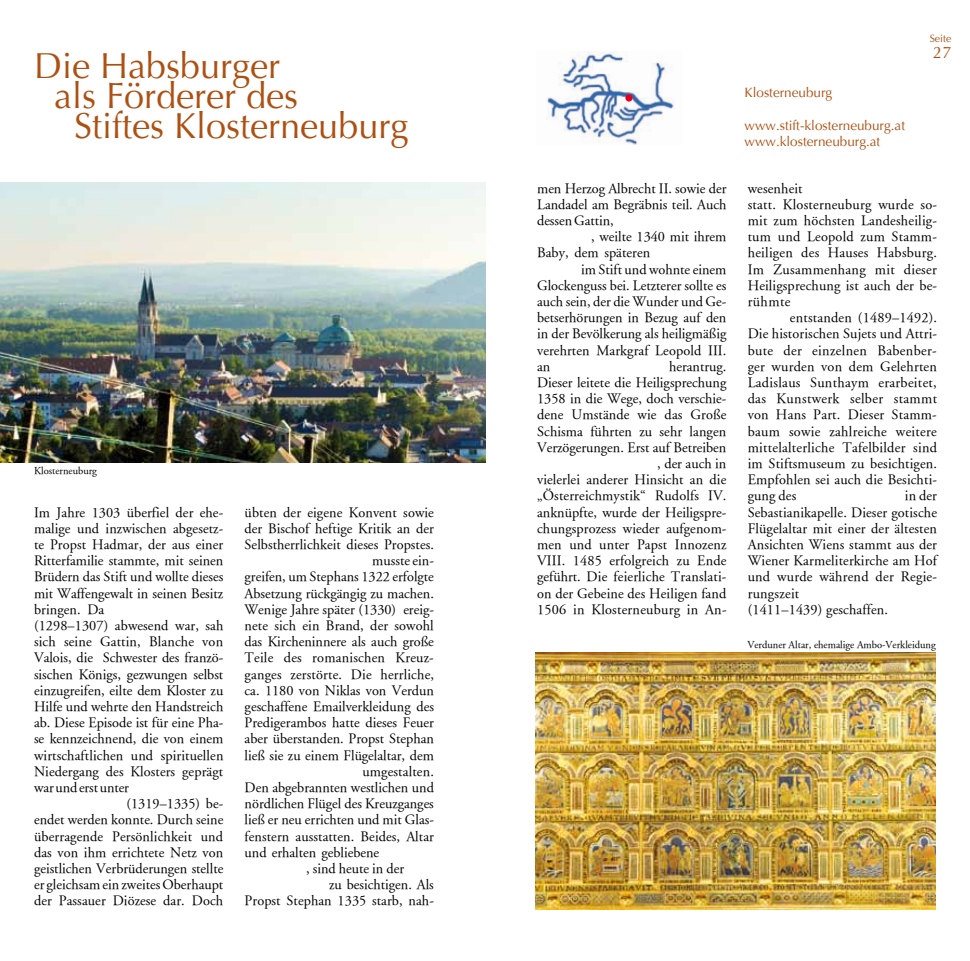
<style>
.page{position:relative;width:970px;height:961px;background:#fff}
.page>*{position:absolute;margin:0;border:0;box-sizing:border-box;transform-origin:0 0}
.t1{font:36px "Optima";color:#ae5012}
.t2{font:16.5px "Optima";color:#ae5012}
.t3{font:14.25px/16.2px "Adobe Garamond";letter-spacing:.005em;color:#000;text-align:justify}
.t4{font:13.5px/16.2px "Optima";color:#ae5012}
.t5{font:10.5px "Adobe Garamond";color:#000}
.t6{font:10.5px "Optima";color:#ae5012}
</style>
<div class="page">
<img style="left:546px;top:51px;width:129px;height:94px">
<img style="left:0;top:183px;width:485px;height:279px">
<img style="left:536px;top:652px;width:399px;height:257px">
<div style="left:625px;top:94px;width:7px;height:8px;background:#e2001a;border-radius:50%"></div>
<h1 class="t1" style="left:34px;top:43px;width:248px">Die Habsburger</h1>
<h1 class="t1" style="left:54px;top:73px;width:246px">als Förderer des</h1>
<h1 class="t1" style="left:74px;top:103px;width:336px">Stiftes Klosterneuburg</h1>
<p class="t5" style="left:34px;top:465px;width:64px">Klosterneuburg</p>
<p class="t3" style="left:34px;top:504px;width:191px">Im Jahre 1303 überfiel der ehe-</p>
<p class="t3" style="left:34px;top:520px;width:191px">malige und inzwischen abgesetz-</p>
<p class="t3" style="left:34px;top:537px;width:191px">te Propst Hadmar, der aus einer</p>
<p class="t3" style="left:34px;top:553px;width:191px">Ritterfamilie stammte, mit seinen</p>
<p class="t3" style="left:34px;top:569px;width:191px">Brüdern das Stift und wollte dieses</p>
<p class="t3" style="left:34px;top:585px;width:191px">mit Waffengewalt in seinen Besitz</p>
<p class="t3" style="left:34px;top:601px;width:72px">bringen. Da</p>
<p class="t3" style="left:34px;top:618px;width:191px">(1298–1307) abwesend war, sah</p>
<p class="t3" style="left:34px;top:634px;width:191px">sich seine Gattin, Blanche von</p>
<p class="t3" style="left:34px;top:650px;width:191px">Valois, die Schwester des franzö-</p>
<p class="t3" style="left:34px;top:666px;width:191px">sischen Königs, gezwungen selbst</p>
<p class="t3" style="left:34px;top:682px;width:191px">einzugreifen, eilte dem Kloster zu</p>
<p class="t3" style="left:34px;top:699px;width:191px">Hilfe und wehrte den Handstreich</p>
<p class="t3" style="left:34px;top:715px;width:191px">ab. Diese Episode ist für eine Pha-</p>
<p class="t3" style="left:34px;top:731px;width:191px">se kennzeichnend, die von einem</p>
<p class="t3" style="left:34px;top:747px;width:191px">wirtschaftlichen und spirituellen</p>
<p class="t3" style="left:34px;top:764px;width:191px">Niedergang des Klosters geprägt</p>
<p class="t3" style="left:34px;top:780px;width:96px">war und erst unter</p>
<p class="t3" style="left:126px;top:796px;width:98px">(1319–1335) be-</p>
<p class="t3" style="left:34px;top:812px;width:191px">endet werden konnte. Durch seine</p>
<p class="t3" style="left:34px;top:828px;width:191px">überragende Persönlichkeit und</p>
<p class="t3" style="left:34px;top:844px;width:191px">das von ihm errichtete Netz von</p>
<p class="t3" style="left:34px;top:861px;width:191px">geistlichen Verbrüderungen stellte</p>
<p class="t3" style="left:34px;top:877px;width:191px">er gleichsam ein zweites Oberhaupt</p>
<p class="t3" style="left:34px;top:893px;width:191px">der Passauer Diözese dar. Doch</p>
<p class="t3" style="left:244px;top:504px;width:191px">übten der eigene Konvent sowie</p>
<p class="t3" style="left:244px;top:521px;width:191px">der Bischof heftige Kritik an der</p>
<p class="t3" style="left:244px;top:537px;width:191px">Selbstherrlichkeit dieses Propstes.</p>
<p class="t3" style="left:372px;top:553px;width:63px">musste ein-</p>
<p class="t3" style="left:244px;top:569px;width:191px">greifen, um Stephans 1322 erfolgte</p>
<p class="t3" style="left:244px;top:585px;width:191px">Absetzung rückgängig zu machen.</p>
<p class="t3" style="left:244px;top:601px;width:191px">Wenige Jahre später (1330) ereig-</p>
<p class="t3" style="left:244px;top:618px;width:191px">nete sich ein Brand, der sowohl</p>
<p class="t3" style="left:244px;top:634px;width:191px">das Kircheninnere als auch große</p>
<p class="t3" style="left:244px;top:650px;width:191px">Teile des romanischen Kreuz-</p>
<p class="t3" style="left:244px;top:666px;width:191px">ganges zerstörte. Die herrliche,</p>
<p class="t3" style="left:244px;top:683px;width:191px">ca. 1180 von Niklas von Verdun</p>
<p class="t3" style="left:244px;top:699px;width:191px">geschaffene Emailverkleidung des</p>
<p class="t3" style="left:244px;top:715px;width:191px">Predigerambos hatte dieses Feuer</p>
<p class="t3" style="left:244px;top:731px;width:191px">aber überstanden. Propst Stephan</p>
<p class="t3" style="left:244px;top:747px;width:191px">ließ sie zu einem Flügelaltar, dem</p>
<p class="t3" style="left:362px;top:763px;width:73px">umgestalten.</p>
<p class="t3" style="left:244px;top:780px;width:191px">Den abgebrannten westlichen und</p>
<p class="t3" style="left:244px;top:796px;width:191px">nördlichen Flügel des Kreuzganges</p>
<p class="t3" style="left:244px;top:812px;width:191px">ließ er neu errichten und mit Glas-</p>
<p class="t3" style="left:244px;top:828px;width:191px">fenstern ausstatten. Beides, Altar</p>
<p class="t3" style="left:244px;top:844px;width:136px">und erhalten gebliebene</p>
<p class="t3" style="left:306px;top:861px;width:99px">, sind heute in der</p>
<p class="t3" style="left:329px;top:877px;width:106px">zu besichtigen. Als</p>
<p class="t3" style="left:244px;top:893px;width:191px">Propst Stephan 1335 starb, nah-</p>
<p class="t3" style="left:537px;top:180px;width:191px">men Herzog Albrecht II. sowie der Landadel am Begräbnis teil. Auch dessen Gattin,</p>
<p class="t3" style="left:537px;top:229px;width:191px;text-indent:54px">, weilte 1340 mit ihrem<br>Baby, dem späteren</p>
<p class="t3" style="left:537px;top:261px;width:191px;text-indent:44px">im Stift und wohnte einem Glockenguss bei. Letzterer sollte es auch sein, der die Wunder und Ge&shy;betserhörungen in Bezug auf den in der Bevölkerung als heiligmäßig verehrten Markgraf Leopold III. an</p>
<p class="t3" style="left:537px;top:358px;width:191px;text-align:right">herantrug.<br>Dieser leitete die Heiligsprechung<br>1358 in die Wege, doch verschie&shy;dene Umstände wie das Große<br>Schisma führten zu sehr langen<br>Verzögerungen. Erst auf Betreiben , der auch in<br>vielerlei anderer Hinsicht an die „Österreichmystik“ Rudolfs IV. anknüpfte, wurde der Heiligspre&shy;chungsprozess wieder aufgenom&shy;men und unter Papst Innozenz<br>VIII. 1485 erfolgreich zu Ende geführt. Die feierliche Translati&shy;on der Gebeine des Heiligen fand<br>1506 in Klosterneuburg in An-</p>
<p class="t4" style="left:744px;top:85px;width:89px">Klosterneuburg</p>
<p class="t4" style="left:744px;top:117px;width:162px">www.stift-klosterneuburg.at www.klosterneuburg.at</p>
<p class="t6" style="left:929px;top:32px;width:23px">Seite</p>
<p class="t2" style="left:932px;top:42px;width:20px">27</p>
<p class="t3" style="left:747px;top:180px;width:191px;text-align:left">wesenheit<br>statt. Klosterneuburg wurde so&shy;mit zum höchsten Landesheilig&shy;tum und Leopold zum Stamm&shy;heiligen des Hauses Habsburg.<br>Im Zusammenhang mit dieser<br>Heiligsprechung ist auch der be&shy;rühmte</p>
<p class="t3" style="left:747px;top:310px;width:191px;text-indent:42px">entstanden (1489–1492).<br>Die historischen Sujets und Attri&shy;bute der einzelnen Babenber&shy;ger wurden von dem Gelehrten Ladislaus Sunthaym erarbeitet, das Kunstwerk selber stammt von Hans Part. Dieser Stamm&shy;baum sowie zahlreiche weitere mittelalterliche Tafelbilder sind im Stiftsmuseum zu besichtigen.<br>Empfohlen sei auch die Besichti&shy;gung des</p>
<p class="t3" style="left:747px;top:488px;width:191px;text-align:left;text-indent:157px">in der<br>Sebastianikapelle. Dieser gotische<br>Flügelaltar mit einer der ältesten<br>Ansichten Wiens stammt aus der<br>Wiener Karmeliterkirche am Hof und wurde während der Regie&shy;rungszeit<br>(1411–1439) geschaffen.</p>
<p class="t5" style="left:747px;top:639px;width:190px">Verduner Altar, ehemalige Ambo-Verkleidung</p>
</div>
